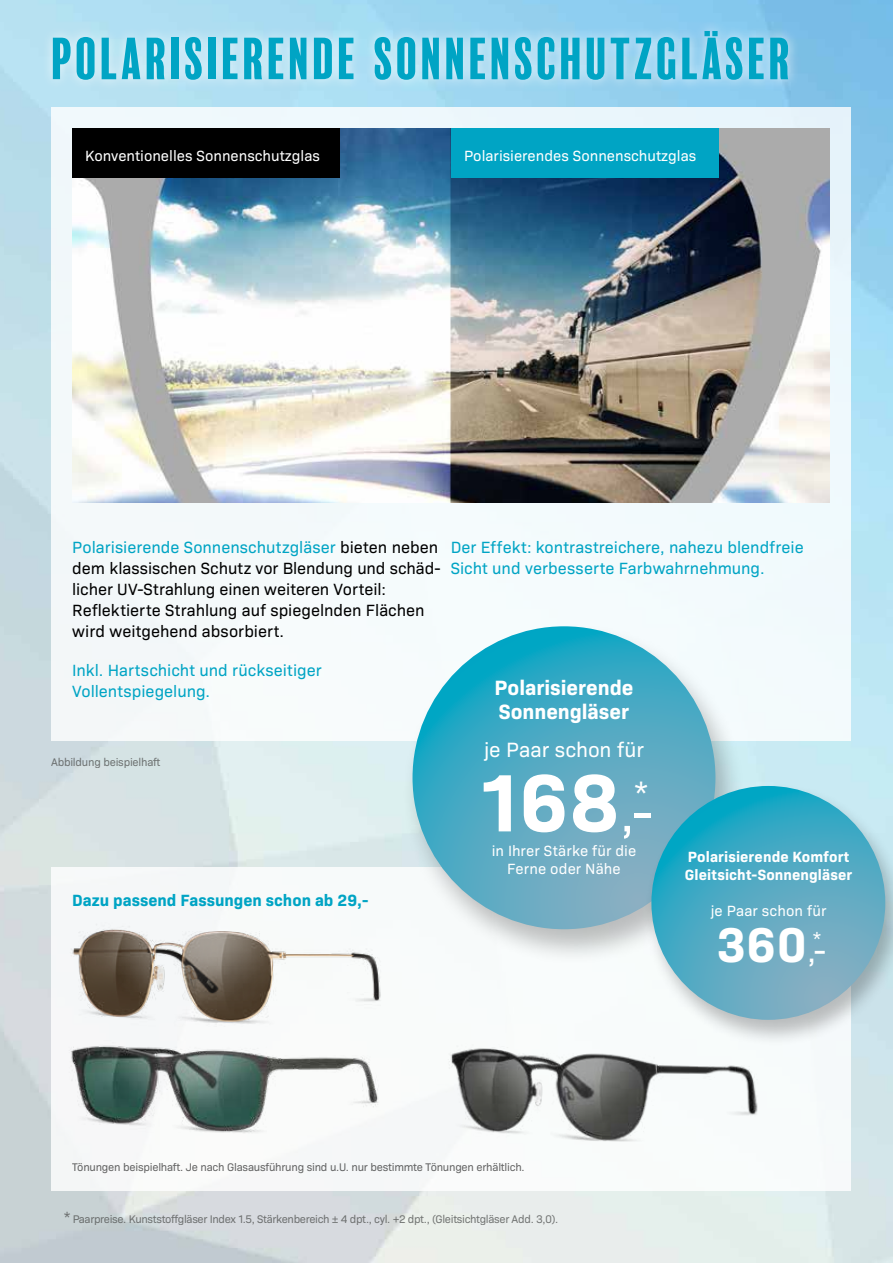
<style>
.page{position:relative;width:893px;height:1263px;background:#fff}
.page>*{position:absolute;margin:0;border:0;box-sizing:border-box;transform-origin:0 0}
.t1{font:700 82.5px "Bio Sans";color:#fff}
.t2{font:54px "Balboa Plus Fill";color:#00a4c4}
.t3{font:700 49.5px "Bio Sans";color:#fff}
.t4{font:31.5px "Bio Sans";color:#fff}
.t5{font:700 21px/24px "Bio Sans";letter-spacing:-.005em;color:#fff}
.t6{font:21px "Bio Sans";letter-spacing:-.005em;color:#fff}
.t7{font:19.2px "Bio Sans";color:#fff}
.t8{font:16.5px/21px "Bio Sans";color:#000}
.t9{font:16.5px/21px "Bio Sans";color:#00a4c4}
.t10{font:700 16.5px "Bio Sans";color:#00a4c4}
.t11{font:15px/18px "Bio Sans";color:#fff;text-align:center}
.t12{font:700 15px/18px "Bio Sans";letter-spacing:.005em;color:#fff}
.t13{font:11.25px "Bio Sans";letter-spacing:-.03em;color:#555756}
.t14{font:11.25px "Bio Sans";letter-spacing:-.02em;color:#000}
.s1{color:#00a4c4}
.s2{font-weight:400;font-size:54px}
.s3{font-weight:400;font-size:33px}
.s4{font-size:15px}
</style>
<div class="page">
<div style="left:41px;top:20px;width:759px;height:71px;background:#fff;opacity:.75"></div>
<svg style="left:51px;top:867px;width:799px;height:324px"></svg>
<div style="left:51px;top:107px;width:799px;height:634px;background:#f3fafc"></div>
<img style="left:72px;top:129px;width:757px;height:374px">
<div style="left:72px;top:129px;width:268px;height:49px;background:#000"></div>
<div style="left:451px;top:129px;width:268px;height:49px;background:#00a4c4"></div>
<div style="left:401px;top:622px;width:345px;height:344px;background:#000;opacity:.25"></div>
<svg style="left:412px;top:626px;width:303px;height:303px;background:#4caac3"></svg>
<div style="left:643px;top:783px;width:250px;height:264px;background:#000;opacity:.25"></div>
<svg style="left:651px;top:786px;width:234px;height:234px;background:#50aac3"></svg>
<img style="left:61px;top:907px;width:328px;height:121px">
<img style="left:61px;top:1040px;width:328px;height:100px">
<img style="left:438px;top:1042px;width:325px;height:99px">
<h2 class="t2" style="left:51px;top:29px;width:743px">POLARISIERENDE SONNENSCHUTZGLÄSER</h2>
<p class="t11" style="left:85px;top:145px;width:236px">Konventionelles Sonnenschutzglas</p>
<p class="t11" style="left:464px;top:145px;width:234px">Polarisierendes Sonnenschutzglas</p>
<p class="t8" style="left:72px;top:535px;width:370px"><span class="s1">Polarisierende Sonnenschutzgläser</span> bieten neben dem klassischen Schutz vor Blendung und schäd&shy;licher UV-Strahlung einen weiteren Vorteil:<br>Reflektierte Strahlung auf spiegelnden Flächen wird weitgehend absorbiert.</p>
<p class="t9" style="left:451px;top:535px;width:354px">Der Effekt: kontrastreichere, nahezu blendfreie<br>Sicht und verbesserte Farbwahrnehmung.</p>
<p class="t9" style="left:72px;top:659px;width:251px">Inkl. Hartschicht und rückseitiger<br>Vollentspiegelung.</p>
<p class="t13" style="left:51px;top:753px;width:111px">Abbildung beispielhaft</p>
<p class="t10" style="left:72px;top:887px;width:298px">Dazu passend Fassungen schon ab 29,-</p>
<p class="t5" style="left:495px;top:674px;width:140px">Polarisierende<br>Sonnengläser</p>
<p class="t6" style="left:484px;top:734px;width:161px">je Paar schon für</p>
<h1 class="t1" style="left:480px;top:739px;width:174px">168<span class="s2">,-</span></h1>
<h3 class="t4" style="left:635px;top:768px;width:14px">*</h3>
<p class="t11" style="left:492px;top:840px;width:146px">in Ihrer Stärke für die<br>Ferne oder Nähe</p>
<p class="t12" style="left:685px;top:847px;width:169px">Polarisierende Komfort<br>Gleitsicht-Sonnengläser</p>
<p class="t11" style="left:711px;top:900px;width:117px">je Paar schon für</p>
<h3 class="t3" style="left:716px;top:907px;width:111px">360<span class="s3">,-</span></h3>
<p class="t7" style="left:813px;top:924px;width:9px">*</p>
<p class="t14" style="left:72px;top:1159px;width:454px">Tönungen beispielhaft. Je nach Glasausführung sind u.U. nur bestimmte Tönungen erhältlich.</p>
<p class="t13" style="left:64px;top:1210px;width:496px"><span class="s4">*</span> Paarpreise. Kunststoffgläser Index 1.5, Stärkenbereich ± 4 dpt., cyl. +2 dpt., (Gleitsichtgläser Add. 3,0).</p>
</div>
